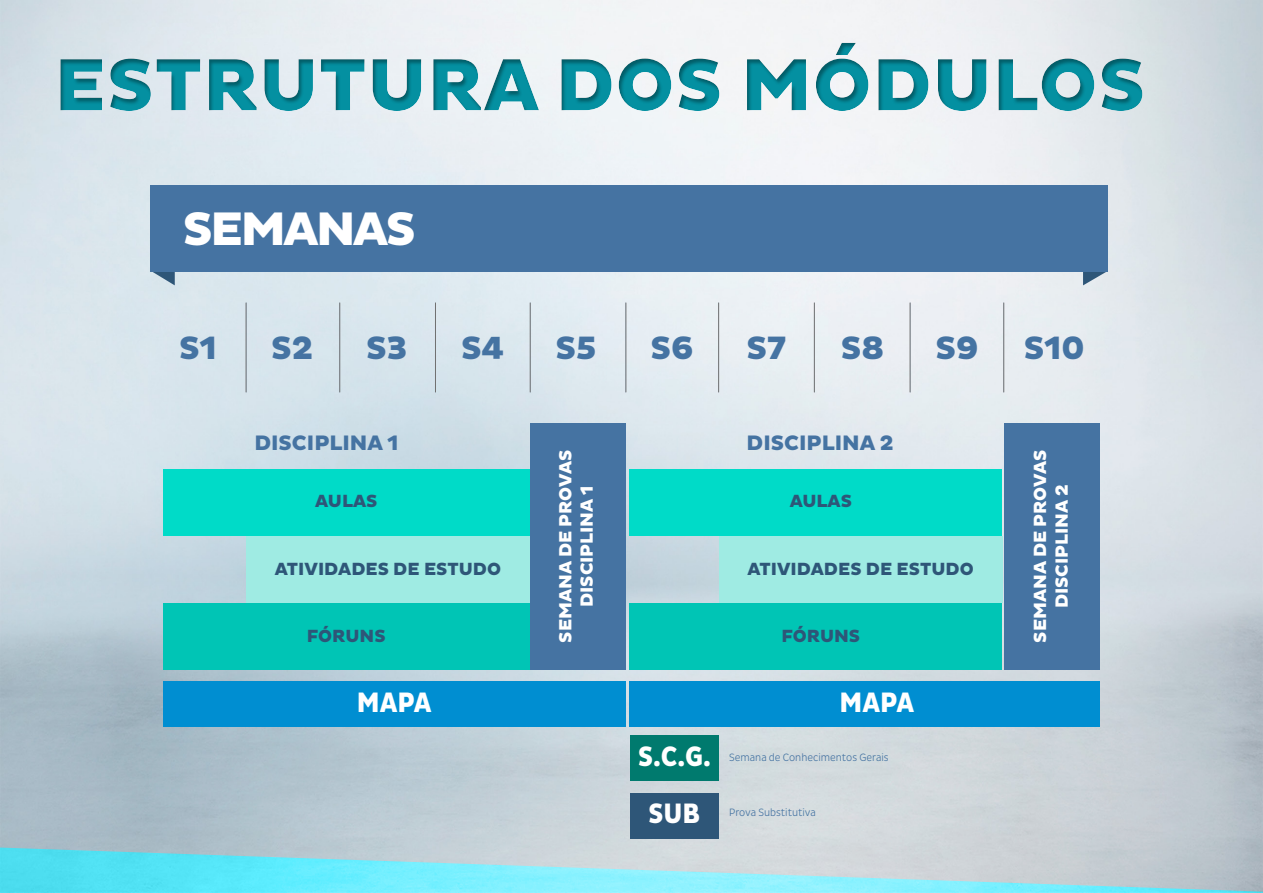
<style>
.page{position:relative;width:1263px;height:893px;background:#fff}
.page>*{position:absolute;margin:0;border:0;box-sizing:border-box;transform-origin:0 0}
.t1{font:800 75px "Pluto Sans";letter-spacing:.015em;color:#0490a1}
.t2{font:800 47.85px "Pluto Sans";letter-spacing:-.05em;color:#fff}
.t3{font:800 32.85px "Pluto Sans";color:#4573a2}
.t4{font:800 28.5px "Pluto Sans Cond";color:#fff}
.t5{font:800 21.3px "Pluto Sans";color:#4573a2}
.t6{font:800 18px "Pluto Sans";color:#2e5678}
.t7{font:800 18px/21.6px "Pluto Sans";color:#fff;text-align:center}
.t8{font:300 10.8px "Pluto Sans Cond";color:#4573a2}
</style>
<div class="page">
<img style="left:0;top:0;width:1263px;height:843px">
<svg style="left:0;top:843px;width:1263px;height:50px;background:#9cdbe6"></svg>
<div style="left:41px;top:41px;width:1204px;height:95px;background:#000;opacity:.36"></div>
<div style="left:530px;top:423px;width:95px;height:246px;background:#4573a2"></div>
<div style="left:1004px;top:423px;width:96px;height:246px;background:#4573a2"></div>
<svg style="left:151px;top:272px;width:24px;height:13px"></svg>
<svg style="left:1083px;top:272px;width:25px;height:13px"></svg>
<div style="left:151px;top:185px;width:957px;height:87px;background:#4573a2"></div>
<div style="left:163px;top:681px;width:462px;height:46px;background:#008ed1"></div>
<div style="left:163px;top:469px;width:367px;height:67px;background:#00dbc8"></div>
<div style="left:247px;top:536px;width:283px;height:67px;background:#9febe3"></div>
<div style="left:163px;top:603px;width:367px;height:66px;background:#00c5b5"></div>
<div style="left:629px;top:681px;width:471px;height:46px;background:#008ed1"></div>
<div style="left:630px;top:735px;width:89px;height:46px;background:#007a6e"></div>
<div style="left:630px;top:793px;width:89px;height:46px;background:#2e5678"></div>
<div style="left:629px;top:469px;width:373px;height:67px;background:#00dbc8"></div>
<div style="left:719px;top:536px;width:283px;height:67px;background:#9febe3"></div>
<div style="left:629px;top:603px;width:373px;height:66px;background:#00c5b5"></div>
<hr style="left:246px;top:303px;width:1px;height:89px;background:#717171">
<hr style="left:339px;top:303px;width:1px;height:89px;background:#717171">
<hr style="left:435px;top:303px;width:1px;height:89px;background:#717171">
<hr style="left:530px;top:303px;width:1px;height:89px;background:#717171">
<hr style="left:625px;top:303px;width:1px;height:89px;background:#717171">
<hr style="left:718px;top:303px;width:1px;height:89px;background:#717171">
<hr style="left:814px;top:303px;width:1px;height:89px;background:#717171">
<hr style="left:909px;top:303px;width:1px;height:89px;background:#717171">
<hr style="left:1003px;top:303px;width:1px;height:89px;background:#717171">
<h1 class="t1" style="left:55px;top:42px;width:1092px">ESTRUTURA DOS MÓDULOS</h1>
<h2 class="t2" style="left:183px;top:201px;width:234px">SEMANAS</h2>
<h3 class="t3" style="left:179px;top:329px;width:39px">S1</h3>
<h3 class="t3" style="left:271px;top:329px;width:44px">S2</h3>
<h3 class="t3" style="left:366px;top:329px;width:43px">S3</h3>
<h3 class="t3" style="left:461px;top:329px;width:45px">S4</h3>
<h3 class="t3" style="left:555px;top:329px;width:42px">S5</h3>
<h3 class="t3" style="left:650px;top:329px;width:45px">S6</h3>
<h3 class="t3" style="left:747px;top:329px;width:41px">S7</h3>
<h3 class="t3" style="left:841px;top:329px;width:45px">S8</h3>
<h3 class="t3" style="left:935px;top:329px;width:44px">S9</h3>
<h3 class="t3" style="left:1024px;top:329px;width:62px">S10</h3>
<p class="t5" style="left:254px;top:431px;width:146px">DISCIPLINA 1</p>
<p class="t6" style="left:315px;top:491px;width:64px">AULAS</p>
<p class="t6" style="left:275px;top:558px;width:228px">ATIVIDADES DE ESTUDO</p>
<p class="t6" style="left:307px;top:625px;width:80px">FÓRUNS</p>
<p class="t5" style="left:747px;top:431px;width:148px">DISCIPLINA 2</p>
<p class="t7" style="left:555px;top:643px;width:194px;rotate:-90deg">SEMANA DE PROVAS<br>DISCIPLINA 1</p>
<p class="t7" style="left:1030px;top:643px;width:194px;rotate:-90deg">SEMANA DE PROVAS<br>DISCIPLINA 2</p>
<p class="t6" style="left:790px;top:491px;width:64px">AULAS</p>
<p class="t6" style="left:747px;top:558px;width:228px">ATIVIDADES DE ESTUDO</p>
<p class="t6" style="left:781px;top:625px;width:80px">FÓRUNS</p>
<h3 class="t4" style="left:357px;top:686px;width:76px">MAPA</h3>
<h3 class="t4" style="left:839px;top:686px;width:76px">MAPA</h3>
<h3 class="t4" style="left:638px;top:740px;width:74px">S.C.G.</h3>
<p class="t8" style="left:729px;top:751px;width:161px">Semana de Conhecimentos Gerais</p>
<h3 class="t4" style="left:649px;top:797px;width:53px">SUB</h3>
<p class="t8" style="left:729px;top:806px;width:88px">Prova Substitutiva</p>
</div>
